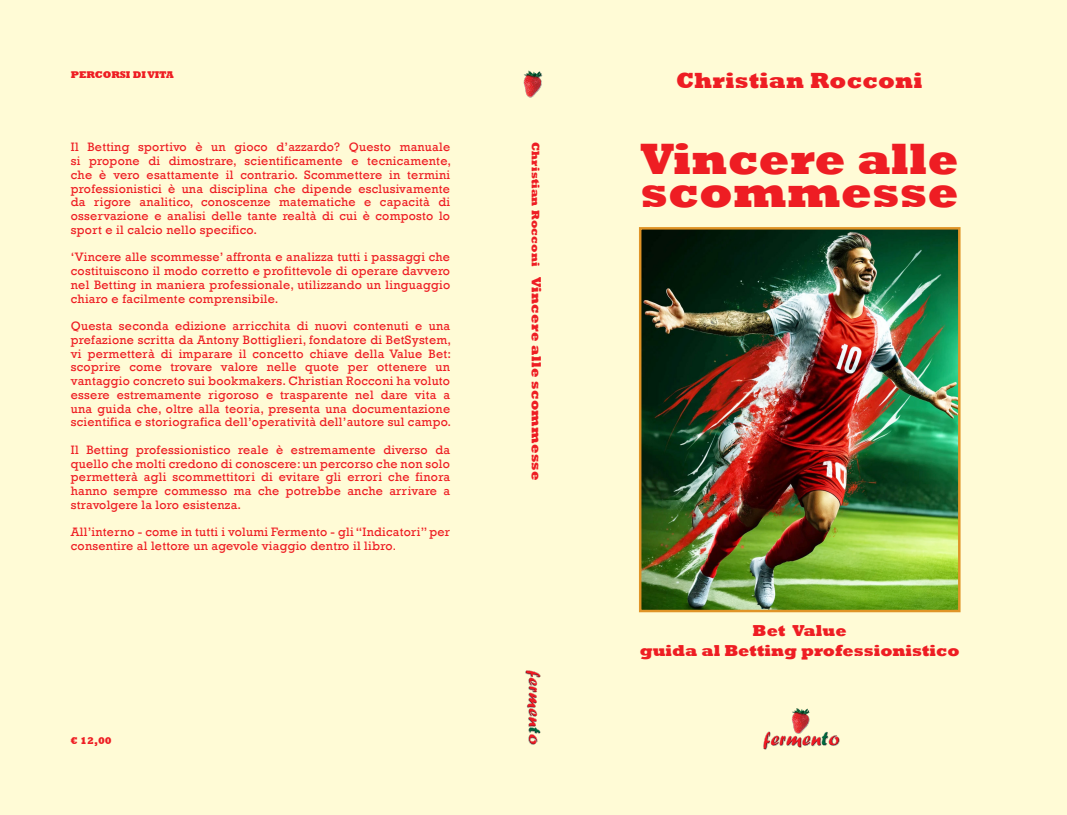
<style>
.page{position:relative;width:1067px;height:815px;background:#fffbd6}
.page>*{position:absolute;margin:0;border:0;box-sizing:border-box;transform-origin:0 0}
.t1{font:800 45px "Rockwell";color:#ee1d23}
.t2{font:800 22.5px "Rockwell";letter-spacing:.01em;color:#ee1d23}
.t3{font:800 16.25px "Rockwell";color:#ee1d23}
.t4{font:800 13.75px "Rockwell";letter-spacing:.02em;color:#ee1d23}
.Capitoli{font:12.5px/13.8px "Rockwell";letter-spacing:.02em;color:#ee1d23;text-align:justify}
.t5{font:800 10px "Rockwell";letter-spacing:-.01em;color:#ee1d23}
.s1{font-size:11.25px}
</style>
<div class="page">
<img style="left:523px;top:70px;width:20px;height:28px">
<img style="left:526px;top:670px;width:15px;height:75px">
<img style="left:763px;top:708px;width:77px;height:42px">
<img style="left:642px;top:230px;width:315px;height:379px">
<div style="left:639px;top:227px;width:321px;height:385px;border:2px solid #e09427"></div>
<p class="t5" style="left:71px;top:69px;width:104px">PERCORSI DI VITA</p>
<p class="Capitoli" style="left:71px;top:140px;width:382px">Il Betting sportivo è un gioco d’azzardo? Questo manuale si propone di dimostrare, scientificamente e tecnicamente, che è vero esattamente il contrario. Scommettere in termini professionistici è una disciplina che dipende esclusivamente da rigore analitico, conoscenze matematiche e capacità di osservazione e analisi delle tante realtà di cui è composto lo sport e il calcio nello specifico.</p>
<p class="Capitoli" style="left:71px;top:250px;width:381px">‘Vincere alle scommesse’ affronta e analizza tutti i passaggi che costituiscono il modo corretto e profittevole di operare davvero nel Betting in maniera professionale, utilizzando un linguaggio chiaro e facilmente comprensibile.</p>
<p class="Capitoli" style="left:71px;top:319px;width:382px">Questa seconda edizione arricchita di nuovi contenuti e una prefazione scritta da Antony Bottiglieri, fondatore di BetSystem, vi permetterà di imparare il concetto chiave della Value Bet: scoprire come trovare valore nelle quote per ottenere un vantaggio concreto sui bookmakers. Christian Rocconi ha voluto essere estremamente rigoroso e trasparente nel dare vita a una guida che, oltre alla teoria, presenta una documentazione scientifica e storiografica dell’operatività dell’autore sul campo.</p>
<p class="Capitoli" style="left:71px;top:443px;width:381px">Il Betting professionistico reale è estremamente diverso da quello che molti credono di conoscere: un percorso che non solo permetterà agli scommettitori di evitare gli errori che finora hanno sempre commesso ma che potrebbe anche arrivare a stravolgere la loro esistenza.</p>
<p class="Capitoli" style="left:71px;top:525px;width:381px">All’interno - come in tutti i volumi Fermento - gli “Indicatori” per consentire al lettore un agevole viaggio dentro il libro<span class="s1">.</span></p>
<p class="t5" style="left:71px;top:735px;width:42px">€ 12,00</p>
<p class="t4" style="left:544px;top:142px;width:340px;rotate:90deg"><span class="s1">Christian Rocconi</span> Vincere alle scommesse</p>
<p class="t2" style="left:676px;top:67px;width:248px">Christian Rocconi</p>
<p class="t1" style="left:640px;top:133px;width:320px">Vincere alle</p>
<p class="t1" style="left:640px;top:166px;width:320px">scommesse</p>
<p class="t3" style="left:752px;top:621px;width:96px">Bet Value</p>
<p class="t3" style="left:640px;top:641px;width:321px">guida al Betting professionistico</p>
</div>
